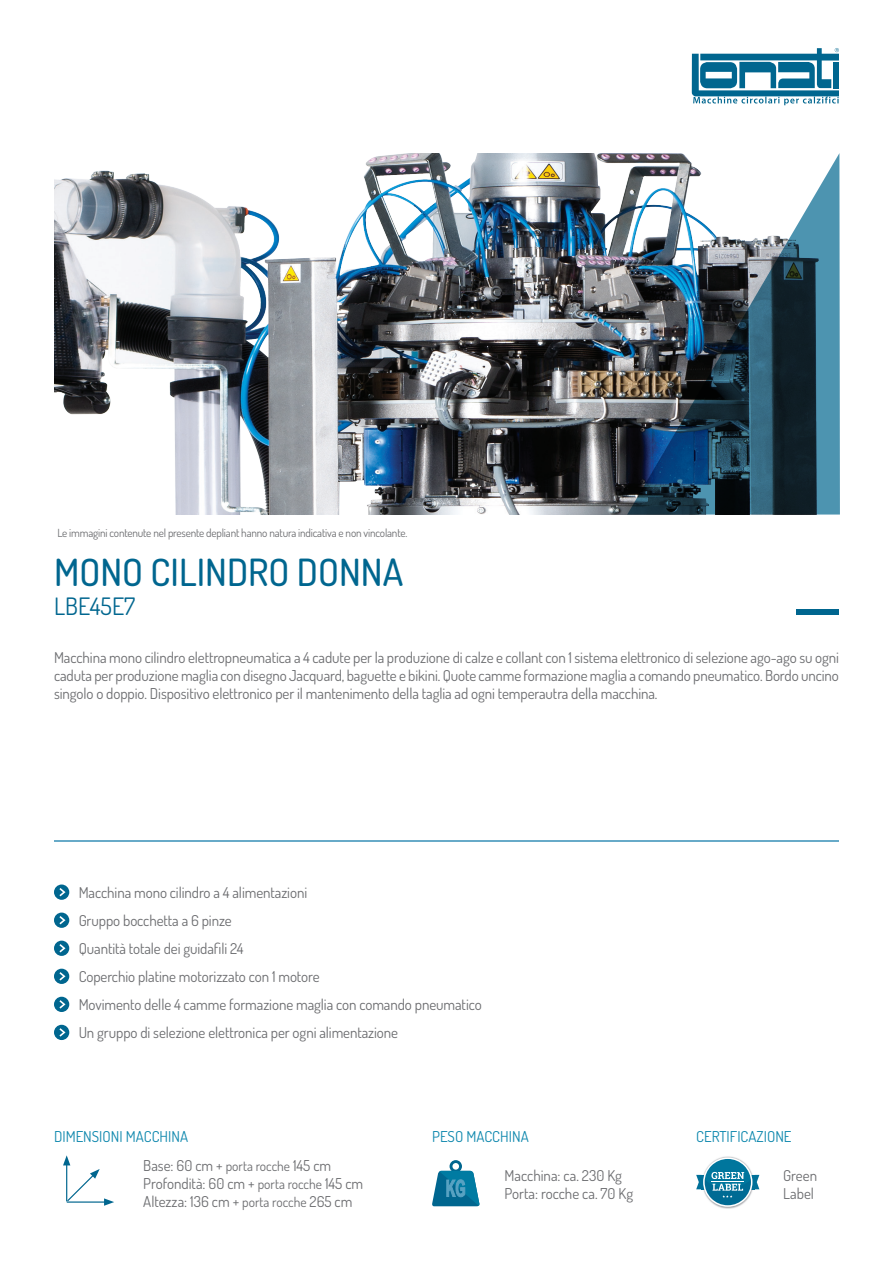
<style>
.page{position:relative;width:893px;height:1263px;background:#fff}
.page>*{position:absolute;margin:0;border:0;box-sizing:border-box;transform-origin:0 0}
.t1{font:500 37.5px "Dosis";color:#00668f}
.t2{font:24px "Dosis";color:#00668f}
.t3{font:15px/18px "Dosis";letter-spacing:-.005em;color:#6c6d70;text-align:justify}
.t4{font:15px "Dosis";color:#0d87ad}
.t5{font:11.25px "Dosis";letter-spacing:-.015em;color:#6c6d70}
.s1{font-size:13.5px}
</style>
<div class="page">
<img style="left:54px;top:153px;width:573px;height:361px">
<div style="left:54px;top:884px;width:15px;height:16px;background:#00668f;border-radius:50%"></div>
<svg style="left:59px;top:888px;width:7px;height:8px"></svg>
<div style="left:54px;top:1025px;width:15px;height:15px;background:#00668f;border-radius:50%"></div>
<svg style="left:59px;top:1028px;width:7px;height:8px"></svg>
<div style="left:54px;top:997px;width:15px;height:15px;background:#00668f;border-radius:50%"></div>
<svg style="left:59px;top:1000px;width:7px;height:8px"></svg>
<div style="left:54px;top:969px;width:15px;height:15px;background:#00668f;border-radius:50%"></div>
<svg style="left:59px;top:972px;width:7px;height:8px"></svg>
<div style="left:54px;top:941px;width:15px;height:15px;background:#00668f;border-radius:50%"></div>
<svg style="left:59px;top:944px;width:7px;height:8px"></svg>
<div style="left:54px;top:912px;width:15px;height:16px;background:#00668f;border-radius:50%"></div>
<svg style="left:59px;top:916px;width:7px;height:8px"></svg>
<img style="left:627px;top:153px;width:213px;height:361px">
<img style="left:719px;top:1156px;width:18px;height:53px">
<svg style="left:696px;top:1157px;width:63px;height:50px"></svg>
<svg style="left:432px;top:1160px;width:48px;height:46px"></svg>
<div style="left:796px;top:609px;width:43px;height:5px;background:#00668f"></div>
<hr style="left:54px;top:840px;width:785px;height:1px;background:#67aac8">
<svg style="left:692px;top:48px;width:147px;height:57px"></svg>
<svg style="left:63px;top:1155px;width:51px;height:51px"></svg>
<p class="t5" style="left:57px;top:525px;width:351px">Le immagini contenute nel presente depliant hanno natura indicativa e non vincolante.</p>
<p class="t1" style="left:54px;top:546px;width:351px">MONO CILINDRO DONNA</p>
<p class="t2" style="left:54px;top:589px;width:83px">LBE45E7</p>
<p class="t3" style="left:54px;top:647px;width:786px">Macchina mono cilindro elettropneumatica a 4 cadute per la produzione di calze e collant con 1 sistema elettronico di selezione ago-ago su ogni caduta per produzione maglia con disegno Jacquard, baguette e bikini. Quote camme formazione maglia a comando pneumatico. Bordo uncino singolo o doppio. Dispositivo elettronico per il mantenimento della taglia ad ogni temperautra della macchina.</p>
<p class="t3" style="left:79px;top:883px;width:230px">Macchina mono cilindro a 4 alimentazioni</p>
<p class="t3" style="left:79px;top:911px;width:155px">Gruppo bocchetta a 6 pinze</p>
<p class="t3" style="left:79px;top:939px;width:166px">Quantità totale dei guidafili 24</p>
<p class="t3" style="left:79px;top:967px;width:242px">Coperchio platine motorizzato con 1 motore</p>
<p class="t3" style="left:79px;top:995px;width:405px">Movimento delle 4 camme formazione maglia con comando pneumatico</p>
<p class="t3" style="left:79px;top:1023px;width:321px">Un gruppo di selezione elettronica per ogni alimentazione</p>
<p class="t4" style="left:54px;top:1126px;width:136px">DIMENSIONI MACCHINA</p>
<p class="t4" style="left:432px;top:1126px;width:98px">PESO MACCHINA</p>
<p class="t3" style="left:143px;top:1156px;width:189px">Base: 60 cm + <span class="s1">porta rocche</span> 145 cm</p>
<p class="t3" style="left:143px;top:1174px;width:221px">Profondità: 60 cm + <span class="s1">porta rocche</span> 145 cm</p>
<p class="t3" style="left:143px;top:1192px;width:211px">Altezza: 136 cm + <span class="s1">porta rocche</span> 265 cm</p>
<p class="t3" style="left:504px;top:1166px;width:119px">Macchina: ca. 230 Kg</p>
<p class="t3" style="left:504px;top:1184px;width:130px">Porta: rocche ca. 70 Kg</p>
<p class="t4" style="left:696px;top:1126px;width:97px">CERTIFICAZIONE</p>
<p class="t3" style="left:783px;top:1166px;width:35px">Green</p>
<p class="t3" style="left:783px;top:1184px;width:32px">Label</p>
</div>
